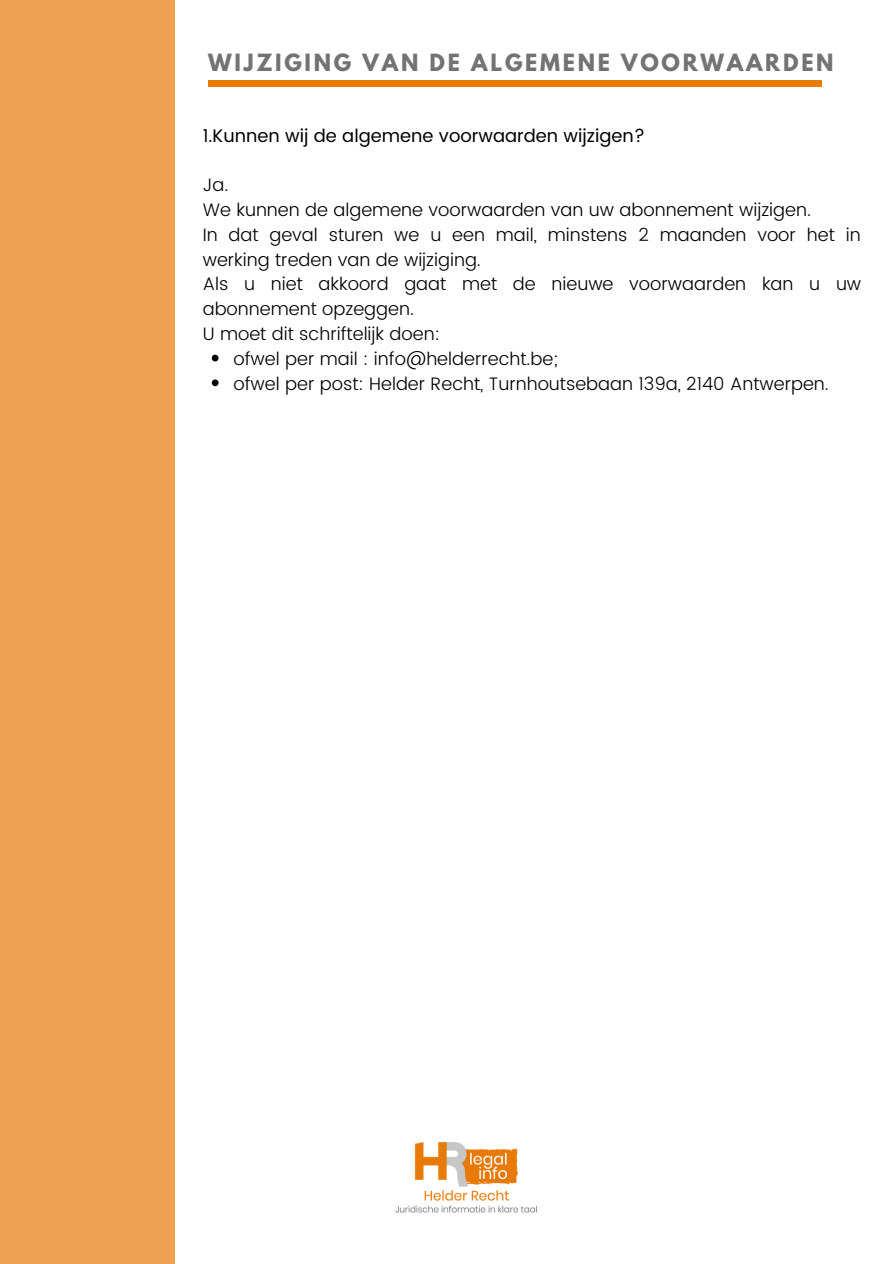
<style>
.page{position:relative;width:894px;height:1264px;background:#fff}
.page>*{position:absolute;margin:0;border:0;box-sizing:border-box;transform-origin:0 0}
.t1{font:700 21px "League Spartan";letter-spacing:.13em;color:#737373}
.t2{font:300 18px/24.8px "Poppins";color:#000}
.t3{font:18px "Poppins";color:#000}
</style>
<div class="page">
<div style="left:0;top:0;width:175px;height:1263px;background:#efa252"></div>
<div style="left:208px;top:80px;width:613px;height:7px;background:#e87a06"></div>
<img style="left:395px;top:1141px;width:142px;height:72px">
<svg style="left:212px;top:354px;width:6px;height:7px"></svg>
<svg style="left:212px;top:379px;width:6px;height:7px"></svg>
<p class="t1" style="left:208px;top:52px;width:626px">WIJZIGING VAN DE ALGEMENE VOORWAARDEN</p>
<p class="t3" style="left:203px;top:125px;width:443px">1.Kunnen wij de algemene voorwaarden wijzigen?</p>
<p class="t2" style="left:203px;top:173px;width:27px">Ja.</p>
<p class="t2" style="left:203px;top:197px;width:609px">We kunnen de algemene voorwaarden van uw abonnement wijzigen.</p>
<p class="t2" style="left:203px;top:222px;width:659px">In dat geval sturen we u een mail, minstens 2 maanden voor het in werking treden van de wijziging.</p>
<p class="t2" style="left:203px;top:272px;width:659px">Als u niet akkoord gaat met de nieuwe voorwaarden kan u uw abonnement opzeggen.</p>
<p class="t2" style="left:203px;top:321px;width:239px">U moet dit schriftelijk doen:</p>
<p class="t2" style="left:233px;top:346px;width:326px">ofwel per mail : info@helderrecht.be;</p>
<p class="t2" style="left:233px;top:371px;width:596px">ofwel per post: Helder Recht, Turnhoutsebaan 139a, 2140 Antwerpen.</p>
</div>
